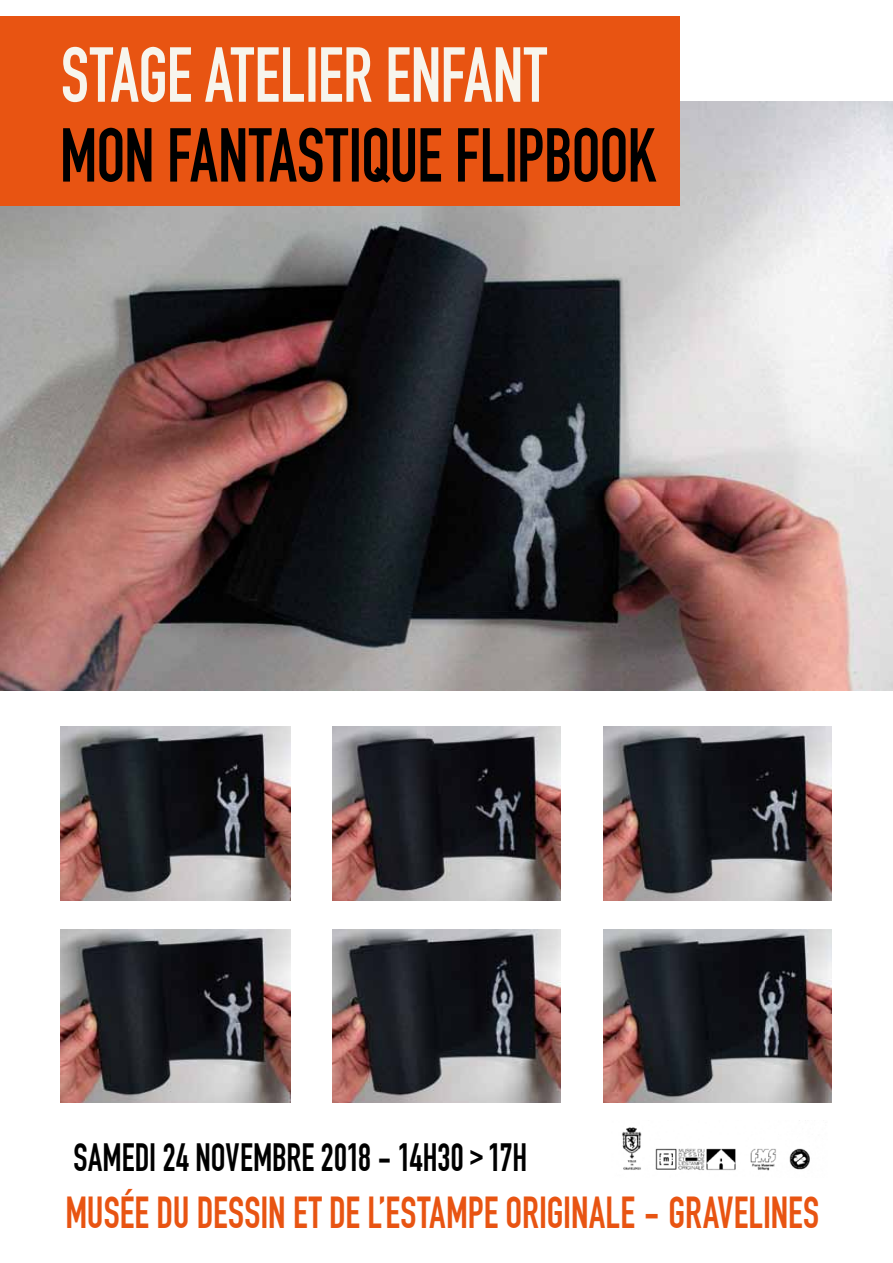
<style>
.page{position:relative;width:893px;height:1263px;background:#fff}
.page>*{position:absolute;margin:0;border:0;box-sizing:border-box;transform-origin:0 0}
.t1{font:76.5px "DIN Engschrift";letter-spacing:-.005em;color:#f7f5ed;scale:.9 1}
.t2{font:75px "DIN Engschrift";letter-spacing:-.01em;color:#000;scale:.9 1}
.t3{font:43.8px "DIN Engschrift";color:#e85412;scale:.9 1}
.t4{font:38.55px "DIN Engschrift";letter-spacing:-.005em;color:#000;scale:.9 1}
.s1{font-family:"Arial";font-weight:700;font-size:27.3px}
</style>
<div class="page">
<img style="left:622px;top:1127px;width:188px;height:44px">
<img style="left:0;top:102px;width:893px;height:588px">
<img style="left:61px;top:727px;width:229px;height:173px">
<img style="left:332px;top:727px;width:229px;height:173px">
<img style="left:603px;top:727px;width:228px;height:173px">
<img style="left:61px;top:929px;width:229px;height:174px">
<img style="left:332px;top:929px;width:228px;height:174px">
<img style="left:603px;top:929px;width:228px;height:174px">
<div style="left:0;top:16px;width:680px;height:190px;background:#e85412"></div>
<h1 class="t1" style="left:61px;top:30px;width:541px">STAGE ATELIER ENFANT</h1>
<h2 class="t2" style="left:60px;top:111px;width:664px">MON FANTASTIQUE FLIPBOOK</h2>
<p class="t4" style="left:74px;top:1134px;width:506px">SAMEDI 24 NOVEMBRE 2018 - 14H30 <span class="s1">˃</span> 17H</p>
<p class="t3" style="left:65px;top:1187px;width:839px">MUSÉE DU DESSIN ET DE L’ESTAMPE ORIGINALE - GRAVELINES</p>
</div>
